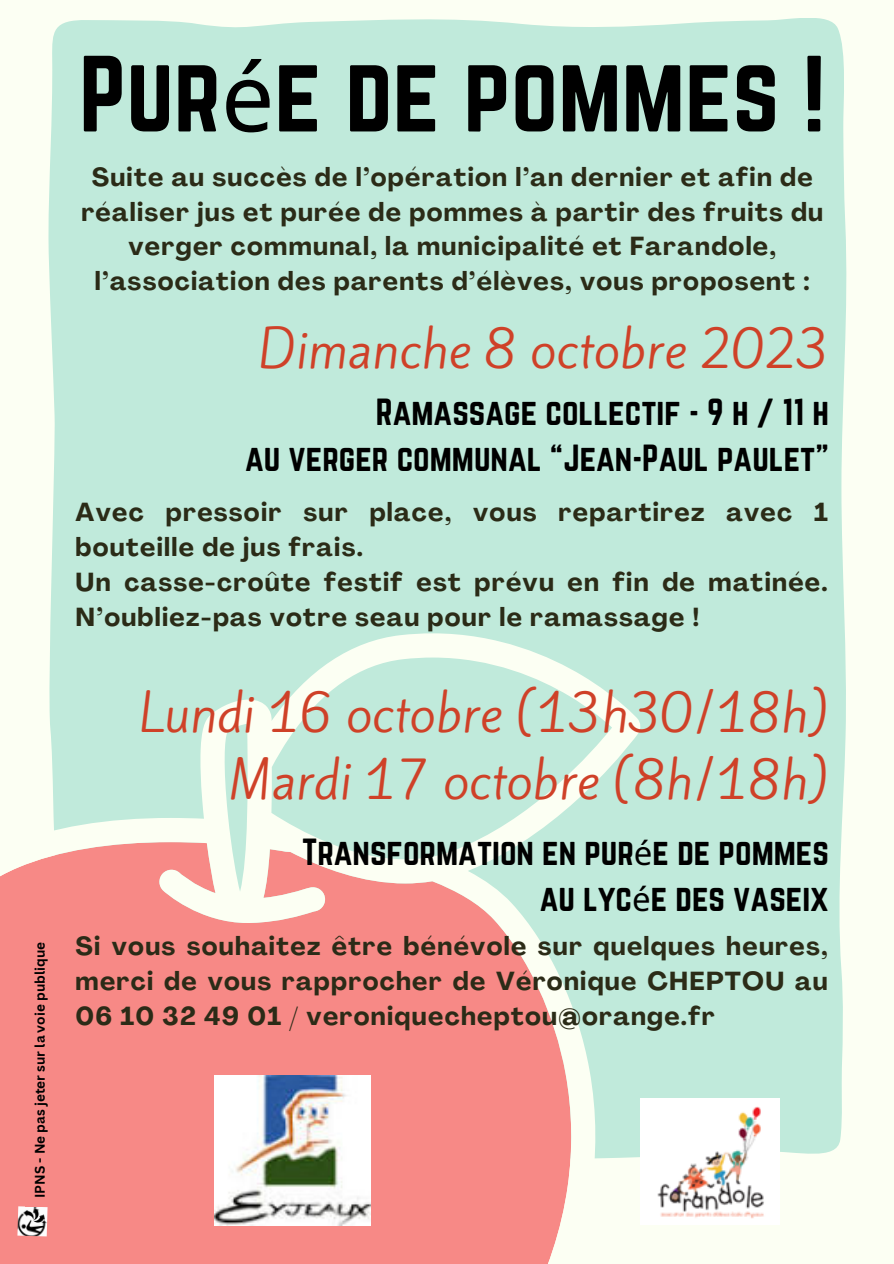
<style>
.page{position:relative;width:894px;height:1264px;background:#fff}
.page>*{position:absolute;margin:0;border:0;box-sizing:border-box;transform-origin:0 0}
.t1{font:94.5px "Norwester";color:#000}
.t2{font:48px "Kite One";color:#cf4128}
.t3{font:33px "Norwester";color:#000}
.t4{font:700 25.65px/35px "Agrandir";letter-spacing:.05em;color:#2b2b17}
.t5{font:700 13.5px "Canva Sans";color:#000}
.s1{font-family:"Noto Sans"}
</style>
<div class="page">
<div style="left:0;top:0;width:893px;height:1263px;background:#fcfff3"></div>
<div style="left:48px;top:18px;width:798px;height:1140px;background:#c0eadb"></div>
<svg style="left:0;top:633px;width:640px;height:630px"></svg>
<img style="left:214px;top:1075px;width:156px;height:150px">
<img style="left:17px;top:1206px;width:31px;height:30px">
<img style="left:640px;top:1098px;width:138px;height:126px">
<p class="t5" style="left:30px;top:1197px;width:257px;rotate:-90deg">IPNS - Ne pas jeter sur la voie publique</p>
<p class="t1" style="left:79px;top:37px;width:747px">Pur<span class="s1">é</span>e de pommes !</p>
<p class="t4" style="left:81px;top:162px;width:743px;text-align:center">Suite au succès de l’opération l’an dernier et afin de réaliser jus et purée de pommes à partir des fruits du verger communal, la municipalité et Farandole, l’association des parents d’élèves, vous proposent :</p>
<p class="t2" style="left:258px;top:315px;width:571px">Dimanche 8 octobre 2023</p>
<p class="t3" style="left:376px;top:392px;width:454px">Ramassage collectif - 9 h / 11 h</p>
<p class="t3" style="left:245px;top:438px;width:585px">au verger communal “Jean-Paul paulet”</p>
<p class="t4" style="left:76px;top:497px;width:753px">Avec pressoir sur place, vous repartirez avec 1 bouteille de jus frais.</p>
<p class="t4" style="left:76px;top:567px;width:753px">Un casse-croûte festif est prévu en fin de matinée.<br>N’oubliez-pas votre seau pour le ramassage !</p>
<p class="t2" style="left:139px;top:679px;width:691px">Lundi 16 octobre (13h30/18h)</p>
<p class="t2" style="left:229px;top:746px;width:600px">Mardi 17 octobre (8h/18h)</p>
<p class="t3" style="left:302px;top:832px;width:528px">Transformation en pur<span class="s1">é</span>e de pommes</p>
<p class="t3" style="left:539px;top:878px;width:290px">au lyc<span class="s1">é</span>e des vaseix</p>
<p class="t4" style="left:76px;top:931px;width:753px;text-align:justify">Si vous souhaitez être bénévole sur quelques heures, merci de vous rapprocher de Véronique CHEPTOU au 06 10 32 49 01 / veroniquecheptou@orange.fr</p>
</div>
